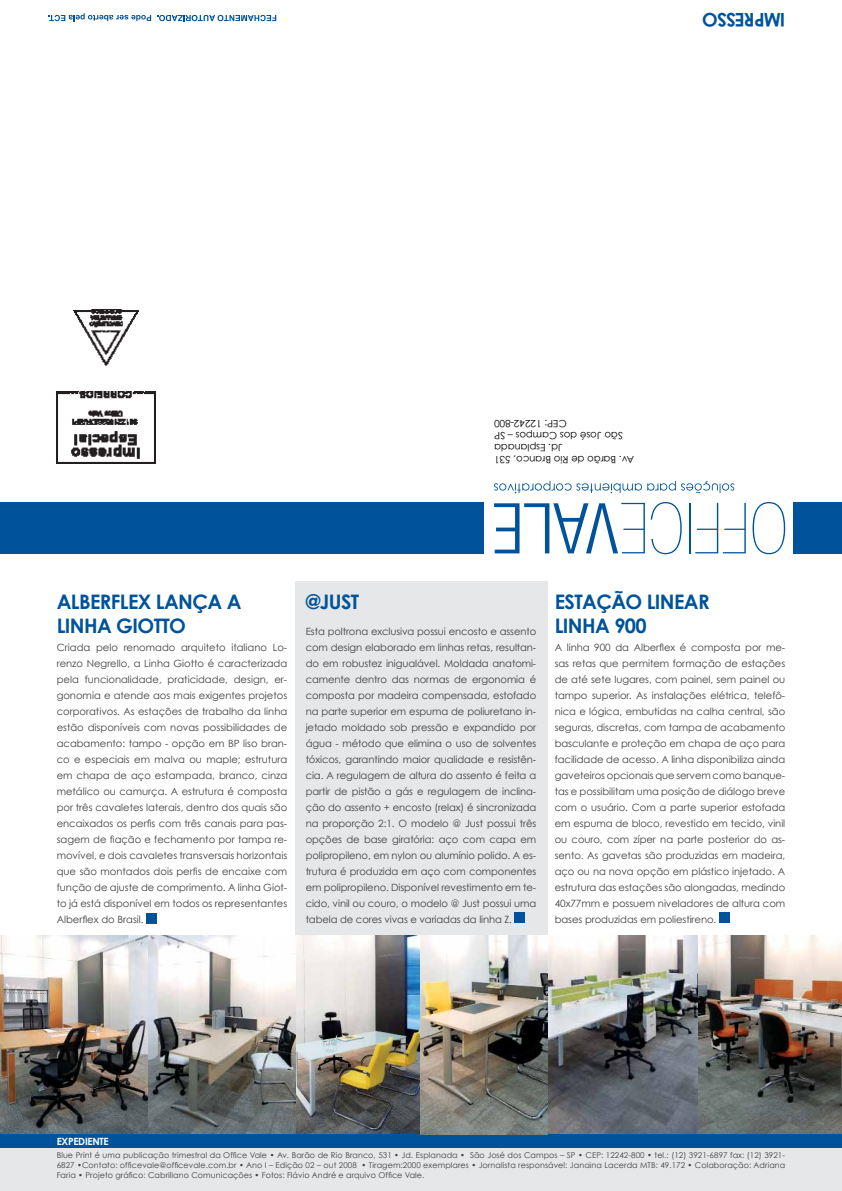
<style>
.page{position:relative;width:842px;height:1191px;background:#fff}
.page>*{position:absolute;margin:0;border:0;box-sizing:border-box;transform-origin:0 0}
.t1{font:700 20px "Century Gothic";letter-spacing:-.03em;color:#00539b}
.t2{font:700 18.8px "Century Gothic";color:#00539b}
.t3{font:10px/16px "Century Gothic";letter-spacing:-.01em;color:#414042;text-align:justify}
.t4{font:10px/12px "Century Gothic";color:#000;text-align:right}
.t5{font:700 10px "Century Gothic";letter-spacing:-.03em;color:#fff}
.t6{font:8px/10px "Century Gothic";letter-spacing:.01em;color:#414042;text-align:justify}
.s1{font-weight:700;font-size:20px;color:#00539b}
</style>
<div class="page">
<div style="left:296px;top:581px;width:252px;height:559px;background:#e6e7e8"></div>
<img style="left:547px;top:935px;width:151px;height:199px">
<img style="left:296px;top:935px;width:251px;height:199px">
<img style="left:0;top:935px;width:149px;height:199px">
<div style="left:0;top:502px;width:484px;height:52px;background:#00539b"></div>
<div style="left:793px;top:502px;width:49px;height:52px;background:#00539b"></div>
<svg style="left:157px;top:15px;width:119px;height:6px"></svg>
<svg style="left:48px;top:13px;width:103px;height:8px"></svg>
<svg style="left:753px;top:502px;width:32px;height:52px"></svg>
<svg style="left:695px;top:503px;width:51px;height:50px"></svg>
<hr style="left:689px;top:503px;width:1px;height:50px;background:#00539b">
<svg style="left:651px;top:502px;width:31px;height:52px"></svg>
<svg style="left:494px;top:503px;width:151px;height:50px"></svg>
<svg style="left:494px;top:481px;width:240px;height:12px"></svg>
<img style="left:57px;top:392px;width:99px;height:71px">
<img style="left:74px;top:309px;width:65px;height:56px">
<div style="left:515px;top:912px;width:10px;height:11px;background:#00539b"></div>
<div style="left:719px;top:912px;width:10px;height:11px;background:#00539b"></div>
<div style="left:147px;top:913px;width:10px;height:10px;background:#00539b"></div>
<img style="left:149px;top:935px;width:147px;height:199px">
<img style="left:698px;top:935px;width:144px;height:199px">
<div style="left:0;top:1148px;width:842px;height:43px;background:#e6e7e8"></div>
<div style="left:0;top:1134px;width:842px;height:14px;background:#00539b"></div>
<h2 class="t2" style="left:755px;top:32px;width:22px;rotate:-180deg">E S S OR</h2>
<h2 class="t2" style="left:785px;top:32px;width:11px;rotate:-180deg">IMP</h2>
<p class="t4" style="left:634px;top:465px;width:141px;rotate:-180deg">Av. Barão de Rio Branco, 531<br>Jd. Esplanada<br>São José dos Campos – SP<br>CEP: 12242-800</p>
<h1 class="t1" style="left:555px;top:589px;width:154px">ESTAÇÃO LIN EAR</h1>
<p class="t3" style="left:306px;top:623px;width:343px;text-align:left">Esta poltrona exclusiva possui encosto e assento <span class="s1">LINHA 900 </span>com design elaborado em linhas retas, resultan-<br>do em robustez inigualável. Moldada anatomi-<br>camente dentro das normas de ergonomia é<br>composta por madeira compensada, estofado<br>na parte superior em espuma de poliuretano in-<br>jetado moldado sob pressão e expandido por<br>água - método que elimina o uso de solventes<br>tóxicos, garantindo maior qualidade e resistên-<br>cia. A regulagem de altura do assento é feita a<br>partir de pistão a gás e regulagem de inclina-<br>ção do assento + encosto (relax) é sincronizada<br>na proporção 2:1. O modelo @ Just possui três<br>opções de base giratória: aço com capa em<br>polipropileno, em nylon ou alumínio polido. A es-<br>trutura é produzida em aço com componentes<br>em polipropileno. Disponível revestimento em te-<br>cido, vinil ou couro, o modelo @ Just possui uma<br>tabela de cores vivas e variadas da linha Z.</p>
<h1 class="t1" style="left:57px;top:589px;width:186px">ALBERFLEX LANÇA A</h1>
<h1 class="t1" style="left:306px;top:589px;width:55px">@JUST</h1>
<h1 class="t1" style="left:57px;top:613px;width:131px">LIN HA GIOTTO</h1>
<p class="t3" style="left:555px;top:639px;width:232px">A linha 900 da Alberflex é composta por me&shy;sas retas que permitem formação de estações de até sete lugares, com painel, sem painel ou tampo superior. As instalações elétrica, telefô&shy;nica e lógica, embutidas na calha central, são seguras, discretas, com tampa de acabamento basculante e proteção em chapa de aço para facilidade de acesso. A linha disponibiliza ainda gaveteiros opcionais que servem como banque&shy;tas e possibilitam uma posição de diálogo breve com o usuário. Com a parte superior estofada em espuma de bloco, revestido em tecido, vinil ou couro, com zíper na parte posterior do as&shy;sento. As gavetas são produzidas em madeira, aço ou na nova opção em plástico injetado. A estrutura das estações são alongadas, medindo 40x77mm e possuem niveladores de altura com bases produzidas em poliestireno.</p>
<p class="t3" style="left:57px;top:639px;width:232px">Criada pelo renomado arquiteto italiano Lo&shy;renzo Negrello, a Linha Giotto é caracterizada pela funcionalidade, praticidade, design, er&shy;gonomia e atende aos mais exigentes projetos corporativos. As estações de trabalho da linha estão disponíveis com novas possibilidades de acabamento: tampo - opção em BP liso bran&shy;co e especiais em malva ou maple; estrutura em chapa de aço estampada, branco, cinza metálico ou camurça. A estrutura é composta por três cavaletes laterais, dentro dos quais são encaixados os perfis com três canais para pas&shy;sagem de fiação e fechamento por tampa re&shy;movível, e dois cavaletes transversais horizontais que são montados dois perfis de encaixe com função de ajuste de comprimento. A linha Giot&shy;to já está disponível em todos os representantes Alberflex do Brasil.</p>
<p class="t5" style="left:57px;top:1135px;width:53px">EXPEDIENTE</p>
<p class="t6" style="left:57px;top:1150px;width:730px">Blue Print é uma publicação trimestral da Office Vale • Av. Barão de Rio Branco, 531 • Jd. Esplanada • São José dos Campos – SP • CEP: 12242-800 • tel.: (12) 3921-6897 fax: (12) 3921- 6827 •Contato: officevale@officevale.com.br • Ano I – Edição 02 – out 2008 • Tiragem:2000 exemplares • Jornalista responsável: Janaina Lacerda MTB: 49.172 • Colaboração: Adriana Faria • Projeto gráfico: Cabrillano Comunicações • Fotos: Flávio André e arquivo Office Vale.</p>
</div>
